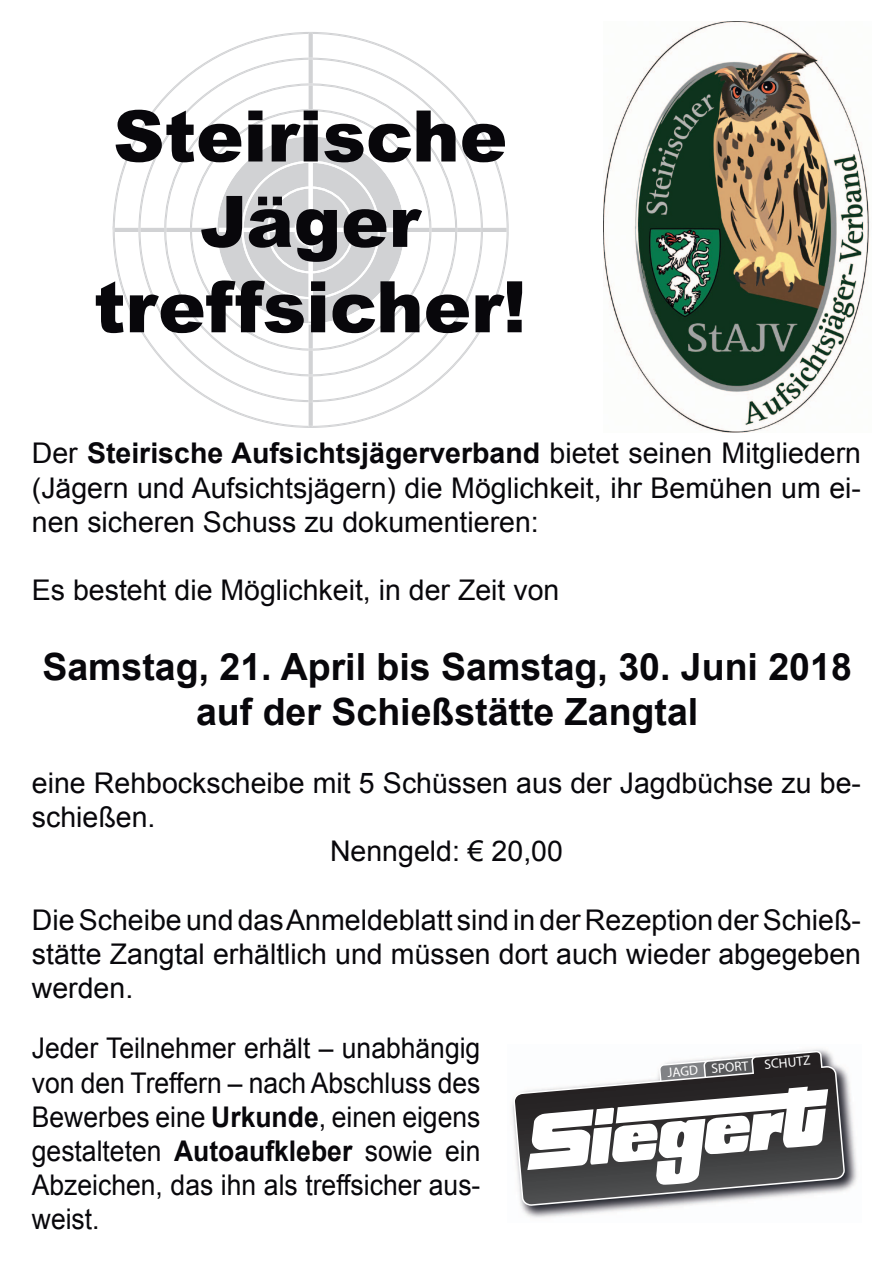
<style>
.page{position:relative;width:893px;height:1263px;background:#fff}
.page>*{position:absolute;margin:0;border:0;box-sizing:border-box;transform-origin:0 0}
.t1{font:900 71.18px/85.3px "Arial";color:#08070b;text-align:center}
.t2{font:700 37.5px/45px "Arial";color:#08070b;text-align:center}
.t3{font:28.5px/34.2px "Arial";color:#08070b;text-align:justify}
.t4{font:28.5px/34.2px "Arial";color:#08070b;text-align:justify;scale:.93 1}
.t5{font:13.5px "Myriad Pro";color:#fff}
.s1{font-weight:700}
</style>
<div class="page">
<svg style="left:113px;top:33px;width:396px;height:395px"></svg>
<img style="left:603px;top:21px;width:267px;height:411px">
<img style="left:512px;top:1049px;width:345px;height:169px">
<svg style="left:513px;top:1051px;width:332px;height:155px"></svg>
<svg style="left:527px;top:1055px;width:301px;height:130px"></svg>
<h1 class="t1" style="left:94px;top:91px;width:434px">Steirische<br>Jäger treffsicher!</h1>
<p class="t3" style="left:32px;top:437px;width:831px">Der <span class="s1">Steirische Aufsichtsjägerverband</span> bietet seinen Mitgliedern (Jägern und Aufsichtsjägern) die Möglichkeit, ihr Bemühen um ei&shy;nen sicheren Schuss zu dokumentieren:</p>
<p class="t3" style="left:32px;top:573px;width:529px">Es besteht die Möglichkeit, in der Zeit von</p>
<h2 class="t2" style="left:42px;top:645px;width:811px">Samstag, 21. April bis Samstag, 30. Juni 2018 auf der Schießstätte Zangtal</h2>
<p class="t3" style="left:32px;top:766px;width:831px">eine Rehbockscheibe mit 5 Schüssen aus der Jagdbüchse zu be-</p>
<p class="t3" style="left:32px;top:800px;width:125px">schießen.</p>
<p class="t3" style="left:330px;top:834px;width:234px">Nenngeld: € 20,00</p>
<p class="t3" style="left:32px;top:903px;width:831px">Die Scheibe und das Anmeldeblatt sind in der Rezeption der Schieß&shy;stätte Zangtal erhältlich und müssen dort auch wieder abgegeben werden.</p>
<p class="t4" style="left:32px;top:1031px;width:484px">Jeder Teilnehmer erhält – unabhängig von den Treffern – nach Abschluss des Bewerbes eine <span class="s1">Urkunde</span>, einen eigens gestalteten <span class="s1">Autoaufkleber</span> sowie ein Abzeichen, das ihn als treffsicher aus&shy;weist.</p>
<p class="t5" style="left:667px;top:1064px;width:32px;rotate:-5deg">JAGD</p>
<p class="t5" style="left:711px;top:1060px;width:39px;rotate:-5deg">SPORT</p>
<p class="t5" style="left:764px;top:1056px;width:48px;rotate:-5deg">SCHUTZ</p>
</div>
